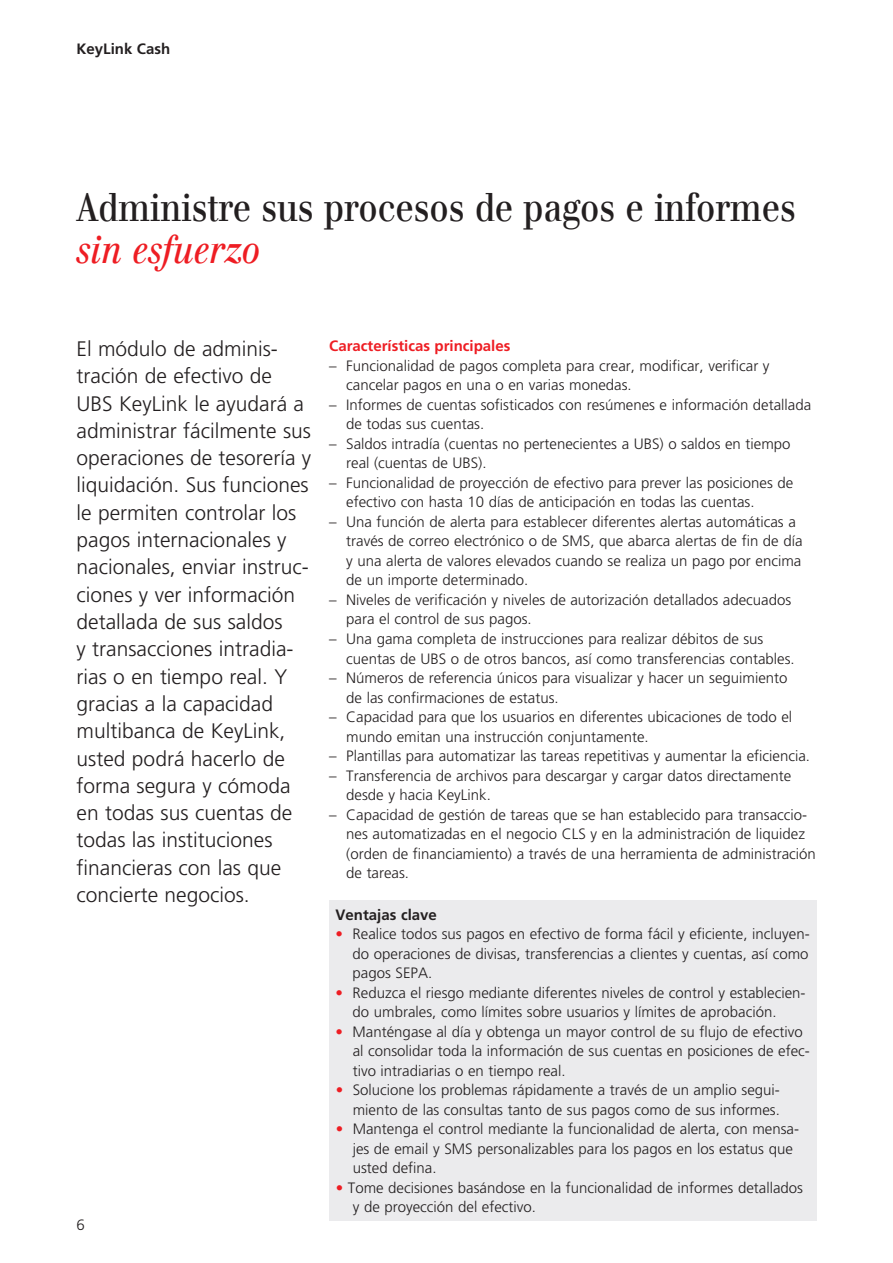
<style>
.page{position:relative;width:893px;height:1263px;background:#fff}
.page>*{position:absolute;margin:0;border:0;box-sizing:border-box;transform-origin:0 0}
.t1{font:39px "UBS Headline";color:#231f20}
.t2{font:italic 39px "UBS Headline";color:#ee1d23}
.t3{font:300 21px/27.3px "Frutiger";color:#231f20}
.t4{font:300 15px/19.5px "Frutiger";color:#231f20}
.t5{font:700 15px "Frutiger";color:#ee1d23}
.t6{font:700 15px "Frutiger";color:#231f20}
.s1{color:#ee1d23}
</style>
<div class="page">
<div style="left:329px;top:900px;width:487px;height:321px;background:#ebebed"></div>
<p class="t6" style="left:77px;top:40px;width:95px">KeyLink Cash</p>
<h1 class="t1" style="left:77px;top:184px;width:721px">Administre sus procesos de pagos e informes</h1>
<h1 class="t2" style="left:77px;top:226px;width:186px">sin esfuerzo</h1>
<p class="t3" style="left:77px;top:335px;width:236px">El módulo de adminis&shy;tración de efectivo de<br>UBS KeyLink le ayudará a administrar fácilmente sus operaciones de tesorería y liquidación. Sus funciones le permiten controlar los pagos internacionales y nacionales, enviar instruc&shy;ciones y ver información detallada de sus saldos<br>y transacciones intradia&shy;rias o en tiempo real. Y gracias a la capacidad multibanca de KeyLink, usted podrá hacerlo de forma segura y cómoda en todas sus cuentas de todas las instituciones financieras con las que concierte negocios.</p>
<p class="t4" style="left:77px;top:1215px;width:10px">6</p>
<p class="t5" style="left:329px;top:337px;width:183px">Características principales</p>
<p class="t4" style="left:346px;top:356px;width:425px;text-indent:-17px">– Funcionalidad de pagos completa para crear, modificar, verificar y cancelar pagos en una o en varias monedas.</p>
<p class="t4" style="left:346px;top:395px;width:467px;text-indent:-17px">– Informes de cuentas sofisticados con resúmenes e información detallada de todas sus cuentas.</p>
<p class="t4" style="left:346px;top:434px;width:446px;text-indent:-17px">– Saldos intradía (cuentas no pertenecientes a UBS) o saldos en tiempo real (cuentas de UBS).</p>
<p class="t4" style="left:346px;top:473px;width:449px;text-indent:-17px">– Funcionalidad de proyección de efectivo para prever las posiciones de efectivo con hasta 10 días de anticipación en todas las cuentas.</p>
<p class="t4" style="left:346px;top:512px;width:458px;text-indent:-17px">– Una función de alerta para establecer diferentes alertas automáticas a través de correo electrónico o de SMS, que abarca alertas de fin de día y una alerta de valores elevados cuando se realiza un pago por encima de un importe determinado.</p>
<p class="t4" style="left:346px;top:590px;width:447px;text-indent:-17px">– Niveles de verificación y niveles de autorización detallados adecuados para el control de sus pagos.</p>
<p class="t4" style="left:346px;top:629px;width:450px;text-indent:-17px">– Una gama completa de instrucciones para realizar débitos de sus cuentas de UBS o de otros bancos, así como transferencias contables.</p>
<p class="t4" style="left:346px;top:668px;width:443px;text-indent:-17px">– Números de referencia únicos para visualizar y hacer un seguimiento de las confirmaciones de estatus.</p>
<p class="t4" style="left:346px;top:707px;width:447px;text-indent:-17px">– Capacidad para que los usuarios en diferentes ubicaciones de todo el mundo emitan una instrucción conjuntamente.</p>
<p class="t4" style="left:329px;top:746px;width:482px">– Plantillas para automatizar las tareas repetitivas y aumentar la eficiencia.</p>
<p class="t4" style="left:346px;top:766px;width:447px;text-indent:-17px">– Transferencia de archivos para descargar y cargar datos directamente desde y hacia KeyLink.</p>
<p class="t4" style="left:346px;top:805px;width:471px;text-indent:-17px">– Capacidad de gestión de tareas que se han establecido para transaccio&shy;nes automatizadas en el negocio CLS y en la administración de liquidez (orden de financiamiento) a través de una herramienta de administración de tareas.</p>
<p class="t6" style="left:336px;top:906px;width:103px">Ventajas clave</p>
<p class="t4" style="left:353px;top:924px;width:459px;text-align:justify;text-indent:-17px"><span class="s1">•</span> Realice todos sus pagos en efectivo de forma fácil y eficiente, incluyen&shy;do operaciones de divisas, transferencias a clientes y cuentas, así como pagos SEPA.</p>
<p class="t4" style="left:353px;top:983px;width:454px;text-indent:-17px"><span class="s1">•</span> Reduzca el riesgo mediante diferentes niveles de control y establecien&shy;do umbrales, como límites sobre usuarios y límites de aprobación.</p>
<p class="t4" style="left:353px;top:1022px;width:459px;text-indent:-17px"><span class="s1">•</span> Manténgase al día y obtenga un mayor control de su flujo de efectivo al consolidar toda la información de sus cuentas en posiciones de efec&shy;tivo intradiarias o en tiempo real.</p>
<p class="t4" style="left:336px;top:1080px;width:446px;text-align:right"><span class="s1">•</span> Solucione los problemas rápidamente a través de un amplio segui&shy;miento de las consultas tanto de sus pagos como de sus informes.</p>
<p class="t4" style="left:353px;top:1119px;width:448px;text-indent:-17px"><span class="s1">•</span> Mantenga el control mediante la funcionalidad de alerta, con mensa&shy;jes de email y SMS personalizables para los pagos en los estatus que usted defina.</p>
<p class="t4" style="left:353px;top:1178px;width:452px;text-indent:-17px"><span class="s1">•</span> Tome decisiones basándose en la funcionalidad de informes detallados y de proyección del efectivo.</p>
</div>
